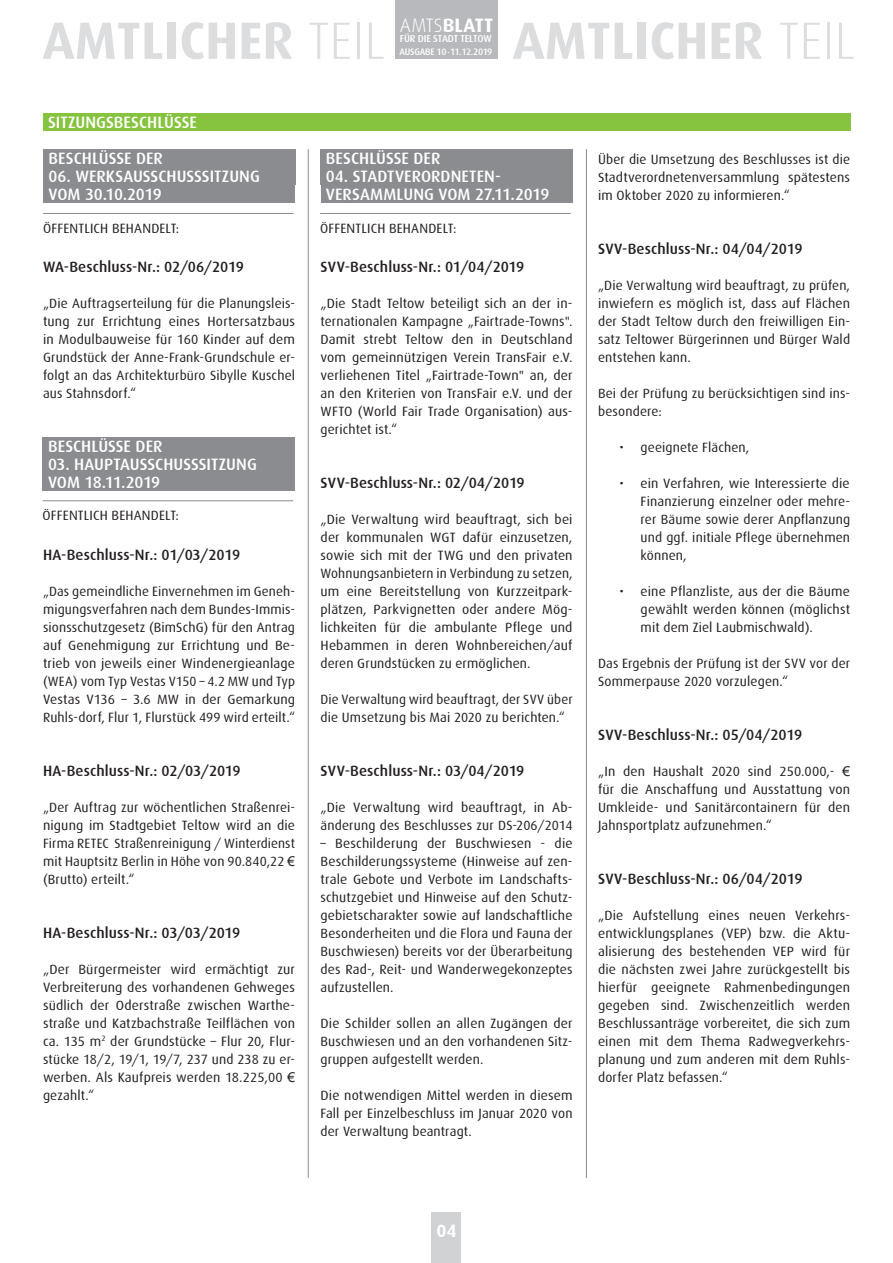
<style>
.page{position:relative;width:893px;height:1263px;background:#fff}
.page>*{position:absolute;margin:0;border:0;box-sizing:border-box;transform-origin:0 0}
.t1{font:700 52.5px "Dax";color:#dcdddf}
.t2{font:700 19.5px "Dax";letter-spacing:.005em;color:#fff}
.t3{font:700 18px "Dax";color:#fff}
.t4{font:500 16.5px/18px "Dax";color:#fff}
.t5{font:500 15px "Dax";letter-spacing:.005em;color:#231f20}
.t6{font:13.5px/18px "Dax";letter-spacing:.01em;color:#231f20;text-align:justify}
.t7{font:500 10.05px "Dax";letter-spacing:-.02em;color:#fff}
.t8{font:500 9.45px "Dax";letter-spacing:-.03em;color:#fff}
.s1{font-weight:300}
.s2{font-weight:700}
.s3{font-family:"Arial"}
</style>
<div class="page">
<div style="left:43px;top:113px;width:807px;height:17px;background:#86c43f"></div>
<div style="left:43px;top:149px;width:252px;height:17px;background:#8a8c8f"></div>
<div style="left:321px;top:149px;width:252px;height:17px;background:#8a8c8f"></div>
<div style="left:43px;top:167px;width:252px;height:17px;background:#8a8c8f"></div>
<div style="left:321px;top:167px;width:252px;height:17px;background:#8a8c8f"></div>
<div style="left:43px;top:186px;width:252px;height:17px;background:#8a8c8f"></div>
<div style="left:321px;top:186px;width:251px;height:17px;background:#8a8c8f"></div>
<div style="left:43px;top:437px;width:252px;height:17px;background:#8a8c8f"></div>
<div style="left:43px;top:456px;width:252px;height:17px;background:#8a8c8f"></div>
<div style="left:43px;top:474px;width:252px;height:17px;background:#8a8c8f"></div>
<hr style="left:308px;top:149px;width:1px;height:1029px;background:#8a8c8f">
<hr style="left:586px;top:149px;width:1px;height:1029px;background:#8a8c8f">
<div style="left:432px;top:1212px;width:29px;height:51px;background:#d1d2d4"></div>
<div style="left:395px;top:0;width:102px;height:59px;background:#b8b9bc"></div>
<hr style="left:43px;top:213px;width:251px;height:1px;background:#8a8c8f">
<hr style="left:320px;top:213px;width:251px;height:1px;background:#8a8c8f">
<hr style="left:43px;top:500px;width:250px;height:1px;background:#8a8c8f">
<h2 class="t2" style="left:400px;top:14px;width:95px"><span class="s1">AMTS</span>BLATT</h2>
<p class="t7" style="left:400px;top:33px;width:93px">FÜR DIE STADT TELTOW</p>
<p class="t8" style="left:399px;top:46px;width:94px">AUSGABE 10 <span class="s2">˙</span>11.12.2019</p>
<h1 class="t1" style="left:43px;top:11px;width:344px">AMTLICHER <span class="s1">TEIL</span></h1>
<h1 class="t1" style="left:512px;top:11px;width:344px">AMTLICHER <span class="s1">TEIL</span></h1>
<p class="t4" style="left:48px;top:113px;width:150px">SITZUNGSBESCHLÜSSE</p>
<p class="t4" style="left:49px;top:149px;width:116px">BESCHLÜSSE DER</p>
<p class="t4" style="left:49px;top:167px;width:213px">06. WERKSAUSSCHUSSSITZUNG<br>VOM 30.10.2019</p>
<p class="t4" style="left:326px;top:149px;width:116px">BESCHLÜSSE DER</p>
<p class="t4" style="left:326px;top:167px;width:225px">04. STADTVERORDNETEN-<br>VERSAMMLUNG VOM 27.11.2019</p>
<p class="t6" style="left:43px;top:219px;width:138px">ÖFFENTLICH BEHANDELT:</p>
<p class="t6" style="left:320px;top:219px;width:138px">ÖFFENTLICH BEHANDELT:</p>
<p class="t5" style="left:43px;top:258px;width:202px">WA-Beschluss-Nr.: 02/06/2019</p>
<p class="t6" style="left:43px;top:294px;width:254px">„Die Auftragserteilung für die Planungsleis&shy;tung zur Errichtung eines Hortersatzbaus in Modulbauweise für 160 Kinder auf dem Grundstück der Anne-Frank-Grundschule er&shy;folgt an das Architekturbüro Sibylle Kuschel aus Stahnsdorf.“</p>
<p class="t4" style="left:48px;top:437px;width:116px">BESCHLÜSSE DER</p>
<p class="t4" style="left:48px;top:455px;width:210px">03. HAUPTAUSSCHUSSSITZUNG<br>VOM 18.11.2019</p>
<p class="t6" style="left:43px;top:506px;width:138px">ÖFFENTLICH BEHANDELT:</p>
<p class="t5" style="left:43px;top:546px;width:199px">HA-Beschluss-Nr.: 01/03/2019</p>
<p class="t6" style="left:43px;top:582px;width:254px">„Das gemeindliche Einvernehmen im Geneh&shy;migungsverfahren nach dem Bundes-Immis&shy;sionsschutzgesetz (BimSchG) für den Antrag auf Genehmigung zur Errichtung und Be&shy;trieb von jeweils einer Windenergieanlage (WEA) vom Typ Vestas V150 – 4.2 MW und Typ Vestas V136 – 3.6 MW in der Gemarkung Ruhls-dorf, Flur 1, Flurstück 499 wird erteilt.“</p>
<p class="t5" style="left:43px;top:762px;width:199px">HA-Beschluss-Nr.: 02/03/2019</p>
<p class="t6" style="left:43px;top:798px;width:254px">„Der Auftrag zur wöchentlichen Straßenrei&shy;nigung im Stadtgebiet Teltow wird an die Firma RETEC Straßenreinigung / Winterdienst mit Hauptsitz Berlin in Höhe von 90.840,22 <span class="s3">€ </span>(Brutto) erteilt.“</p>
<p class="t5" style="left:43px;top:924px;width:199px">HA-Beschluss-Nr.: 03/03/2019</p>
<p class="t6" style="left:43px;top:960px;width:254px">„Der Bürgermeister wird ermächtigt zur Verbreiterung des vorhandenen Gehweges südlich der Oderstraße zwischen Warthe&shy;straße und Katzbachstraße Teilflächen von ca. 135 m<sup>2</sup> der Grundstücke – Flur 20, Flur&shy;stücke 18/2, 19/1, 19/7, 237 und 238 zu er&shy;werben. Als Kaufpreis werden 18.225,00 <span class="s3">€ </span>gezahlt.“</p>
<p class="t5" style="left:321px;top:258px;width:205px">SVV-Beschluss-Nr.: 01/04/2019</p>
<p class="t6" style="left:321px;top:294px;width:254px">„Die Stadt Teltow beteiligt sich an der in&shy;ternationalen Kampagne „Fairtrade-Towns".<br>Damit strebt Teltow den in Deutschland vom gemeinnützigen Verein TransFair e.V. verliehenen Titel „Fairtrade-Town" an, der an den Kriterien von TransFair e.V. und der WFTO (World Fair Trade Organisation) aus&shy;gerichtet ist.“</p>
<p class="t5" style="left:321px;top:474px;width:206px">SVV-Beschluss-Nr.: 02/04/2019</p>
<p class="t6" style="left:321px;top:510px;width:254px">„Die Verwaltung wird beauftragt, sich bei der kommunalen WGT dafür einzusetzen, sowie sich mit der TWG und den privaten Wohnungsanbietern in Verbindung zu setzen, um eine Bereitstellung von Kurzzeitpark&shy;plätzen, Parkvignetten oder andere Mög&shy;lichkeiten für die ambulante Pflege und Hebammen in deren Wohnbereichen/auf deren Grundstücken zu ermöglichen.</p>
<p class="t6" style="left:321px;top:690px;width:253px">Die Verwaltung wird beauftragt, der SVV über die Umsetzung bis Mai 2020 zu berichten.“</p>
<p class="t5" style="left:321px;top:762px;width:205px">SVV-Beschluss-Nr.: 03/04/2019</p>
<p class="t6" style="left:321px;top:798px;width:254px">„Die Verwaltung wird beauftragt, in Ab&shy;änderung des Beschlusses zur DS-206/2014</p>
<p class="t6" style="left:321px;top:834px;width:254px">– Beschilderung der Buschwiesen - die Beschilderungssysteme (Hinweise auf zen&shy;trale Gebote und Verbote im Landschafts&shy;schutzgebiet und Hinweise auf den Schutz&shy;gebietscharakter sowie auf landschaftliche Besonderheiten und die Flora und Fauna der Buschwiesen) bereits vor der Überarbeitung des Rad-, Reit- und Wanderwegekonzeptes aufzustellen.</p>
<p class="t6" style="left:321px;top:1014px;width:253px">Die Schilder sollen an allen Zugängen der Buschwiesen und an den vorhandenen Sitz&shy;gruppen aufgestellt werden.</p>
<p class="t6" style="left:321px;top:1086px;width:254px">Die notwendigen Mittel werden in diesem Fall per Einzelbeschluss im Januar 2020 von der Verwaltung beantragt.</p>
<p class="t6" style="left:598px;top:150px;width:254px">Über die Umsetzung des Beschlusses ist die Stadtverordnetenversammlung spätestens im Oktober 2020 zu informieren.“</p>
<p class="t5" style="left:598px;top:240px;width:206px">SVV-Beschluss-Nr.: 04/04/2019</p>
<p class="t6" style="left:598px;top:276px;width:254px">„Die Verwaltung wird beauftragt, zu prüfen, inwiefern es möglich ist, dass auf Flächen der Stadt Teltow durch den freiwilligen Ein&shy;satz Teltower Bürgerinnen und Bürger Wald entstehen kann.</p>
<p class="t6" style="left:598px;top:384px;width:253px">Bei der Prüfung zu berücksichtigen sind ins&shy;besondere:</p>
<p class="t6" style="left:619px;top:438px;width:131px">• geeignete Flächen,</p>
<p class="t6" style="left:641px;top:474px;width:211px;text-indent:-21px">• ein Verfahren, wie Interessierte die Finanzierung einzelner oder mehre&shy;rer Bäume sowie derer Anpflanzung und ggf. initiale Pflege übernehmen können,</p>
<p class="t6" style="left:641px;top:582px;width:211px;text-indent:-21px">• eine Pflanzliste, aus der die Bäume gewählt werden können (möglichst mit dem Ziel Laubmischwald).</p>
<p class="t6" style="left:598px;top:654px;width:254px">Das Ergebnis der Prüfung ist der SVV vor der<br>Sommerpause 2020 vorzulegen.“</p>
<p class="t5" style="left:598px;top:726px;width:206px">SVV-Beschluss-Nr.: 05/04/2019</p>
<p class="t6" style="left:598px;top:762px;width:254px">„In den Haushalt 2020 sind 250.000,- <span class="s3">€ </span>für die Anschaffung und Ausstattung von Umkleide- und Sanitärcontainern für den Jahnsportplatz aufzunehmen.“</p>
<p class="t5" style="left:598px;top:870px;width:206px">SVV-Beschluss-Nr.: 06/04/2019</p>
<p class="t6" style="left:598px;top:906px;width:254px">„Die Aufstellung eines neuen Verkehrs&shy;entwicklungsplanes (VEP) bzw. die Aktu&shy;alisierung des bestehenden VEP wird für die nächsten zwei Jahre zurückgestellt bis hierfür geeignete Rahmenbedingungen gegeben sind. Zwischenzeitlich werden Beschlussanträge vorbereitet, die sich zum einen mit dem Thema Radwegverkehrs&shy;planung und zum anderen mit dem Ruhls&shy;dorfer Platz befassen.“</p>
<h3 class="t3" style="left:436px;top:1220px;width:22px">04</h3>
</div>
